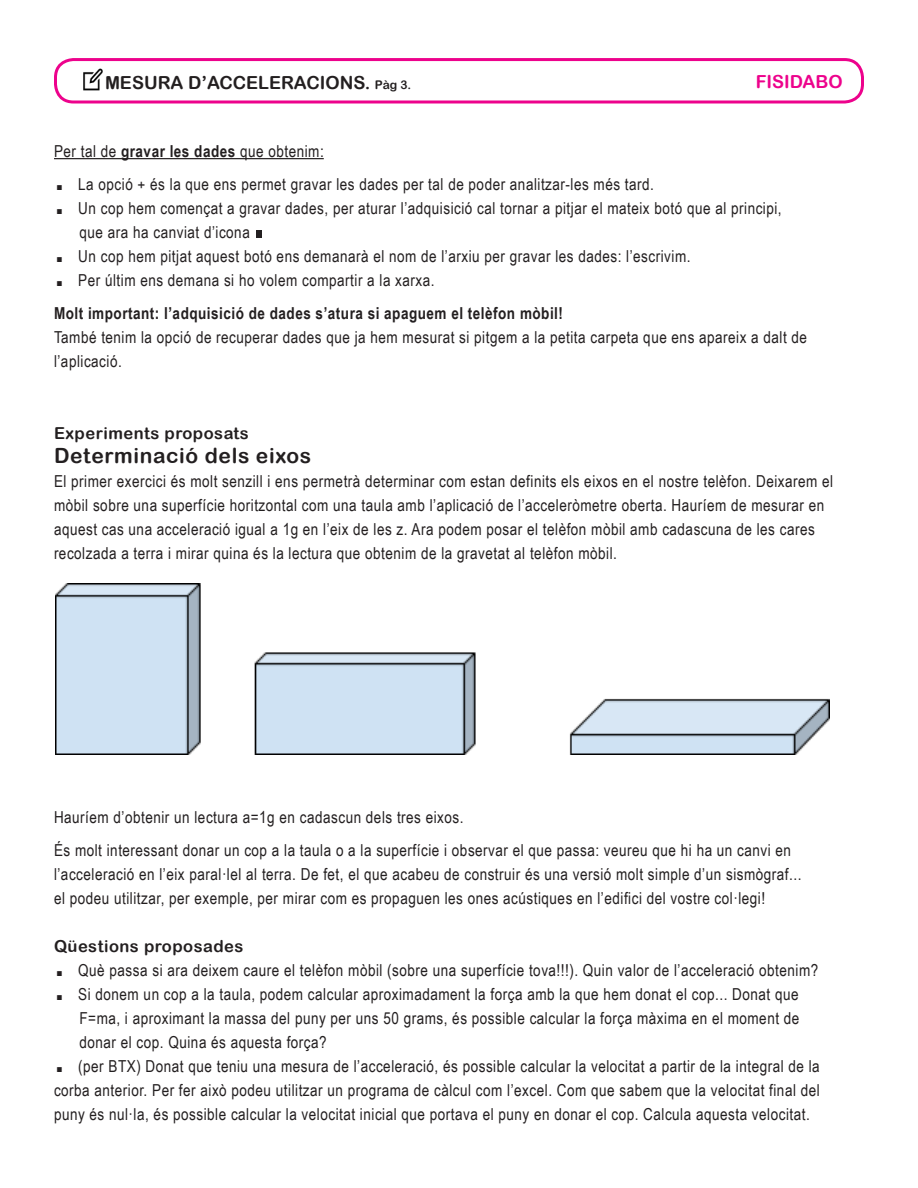
<style>
.page{position:relative;width:918px;height:1188px;background:#fff}
.page>*{position:absolute;margin:0;border:0;box-sizing:border-box;transform-origin:0 0}
.t1{font:72px "Arial Narrow";color:#231f20}
.t2{font:700 45px "DIN Alternate";color:#231f20}
.t3{font:21px "Arial Rounded MT Bold";letter-spacing:.03em;color:#231f20}
.t4{font:18px "Arial Rounded MT Bold";color:#231f20}
.t5{font:18px "Arial Rounded MT Bold";color:#ed028c}
.t6{font:16.5px/24px "Arial Narrow";letter-spacing:.03em;color:#231f20}
.t7{font:700 16.5px "Arial Narrow";letter-spacing:.03em;color:#231f20}
.t8{font:16.5px "Arial Rounded MT Bold";letter-spacing:.03em;color:#231f20}
.s1{font-size:12px}
.s2{font-weight:700}
</style>
<div class="page">
<hr style="left:54px;top:158px;width:270px;height:1px;background:#231f20">
<img style="left:56px;top:584px;width:774px;height:171px">
<div style="left:54px;top:58px;width:810px;height:46px;border:3px solid #ed028c;border-radius:18px"></div>
<img style="left:83px;top:68px;width:20px;height:23px">
<p class="t4" style="left:105px;top:72px;width:308px">MESURA D’ACCELERACIONS. <span class="s1">Pàg 3.</span></p>
<p class="t5" style="left:756px;top:71px;width:88px">FISIDABO</p>
<p class="t6" style="left:54px;top:138px;width:271px">Per tal de <span class="s2">gravar les dades</span> que obtenim:</p>
<p class="t2" style="left:54px;top:140px;width:12px">.</p>
<p class="t6" style="left:78px;top:171px;width:577px">La opció + és la que ens permet gravar les dades per tal de poder analitzar-les més tard.</p>
<p class="t2" style="left:54px;top:164px;width:12px">.</p>
<p class="t6" style="left:78px;top:195px;width:705px">Un cop hem començat a gravar dades, per aturar l’adquisició cal tornar a pitjar el mateix botó que al principi,</p>
<p class="t6" style="left:80px;top:219px;width:172px">que ara ha canviat d’icona</p>
<p class="t1" style="left:250px;top:160px;width:18px">.</p>
<p class="t2" style="left:54px;top:212px;width:12px">.</p>
<p class="t6" style="left:78px;top:243px;width:614px">Un cop hem pitjat aquest botó ens demanarà el nom de l’arxiu per gravar les dades: l’escrivim.</p>
<p class="t2" style="left:54px;top:236px;width:12px">.</p>
<p class="t6" style="left:78px;top:267px;width:358px">Per últim ens demana si ho volem compartir a la xarxa.</p>
<p class="t7" style="left:54px;top:301px;width:511px">Molt important: l’adquisició de dades s’atura si apaguem el telèfon mòbil!</p>
<p class="t6" style="left:54px;top:324px;width:755px">També tenim la opció de recuperar dades que ja hem mesurat si pitgem a la petita carpeta que ens apareix a dalt de l’aplicació.</p>
<p class="t8" style="left:54px;top:423px;width:196px">Experiments proposats</p>
<p class="t3" style="left:54px;top:443px;width:259px">Determinació dels eixos</p>
<p class="t6" style="left:54px;top:468px;width:781px">El primer exercici és molt senzill i ens permetrà determinar com estan definits els eixos en el nostre telèfon. Deixarem el mòbil sobre una superfície horitzontal com una taula amb l’aplicació de l’acceleròmetre oberta. Hauríem de mesurar en aquest cas una acceleració igual a 1g en l’eix de les z. Ara podem posar el telèfon mòbil amb cadascuna de les cares recolzada a terra i mirar quina és la lectura que obtenim de la gravetat al telèfon mòbil.</p>
<p class="t6" style="left:54px;top:804px;width:411px">Hauríem d’obtenir un lectura a=1g en cadascun dels tres eixos.</p>
<p class="t6" style="left:54px;top:837px;width:749px">És molt interessant donar un cop a la taula o a la superfície i observar el que passa: veureu que hi ha un canvi en l’acceleració en l’eix paral·lel al terra. De fet, el que acabeu de construir és una versió molt simple d’un sismògraf...</p>
<p class="t6" style="left:54px;top:885px;width:713px">el podeu utilitzar, per exemple, per mirar com es propaguen les ones acústiques en l’edifici del vostre col·legi!</p>
<p class="t8" style="left:54px;top:936px;width:191px">Qüestions proposades</p>
<p class="t2" style="left:54px;top:926px;width:12px">.</p>
<p class="t6" style="left:78px;top:957px;width:742px">Què passa si ara deixem caure el telèfon mòbil (sobre una superfície tova!!!). Quin valor de l’acceleració obtenim?</p>
<p class="t2" style="left:54px;top:950px;width:12px">.</p>
<p class="t6" style="left:78px;top:981px;width:722px">Si donem un cop a la taula, podem calcular aproximadament la força amb la que hem donat el cop... Donat que</p>
<p class="t6" style="left:80px;top:1005px;width:721px">F=ma, i aproximant la massa del puny per uns 50 grams, és possible calcular la força màxima en el moment de</p>
<p class="t6" style="left:80px;top:1029px;width:249px">donar el cop. Quina és aquesta força?</p>
<p class="t2" style="left:54px;top:1022px;width:12px">.</p>
<p class="t6" style="left:54px;top:1053px;width:767px;text-align:justify;text-indent:24px">(per BTX) Donat que teniu una mesura de l’acceleració, és possible calcular la velocitat a partir de la integral de la corba anterior. Per fer això podeu utilitzar un programa de càlcul com l’excel. Com que sabem que la velocitat final del puny és nul·la, és possible calcular la velocitat inicial que portava el puny en donar el cop. Calcula aquesta velocitat.</p>
</div>
